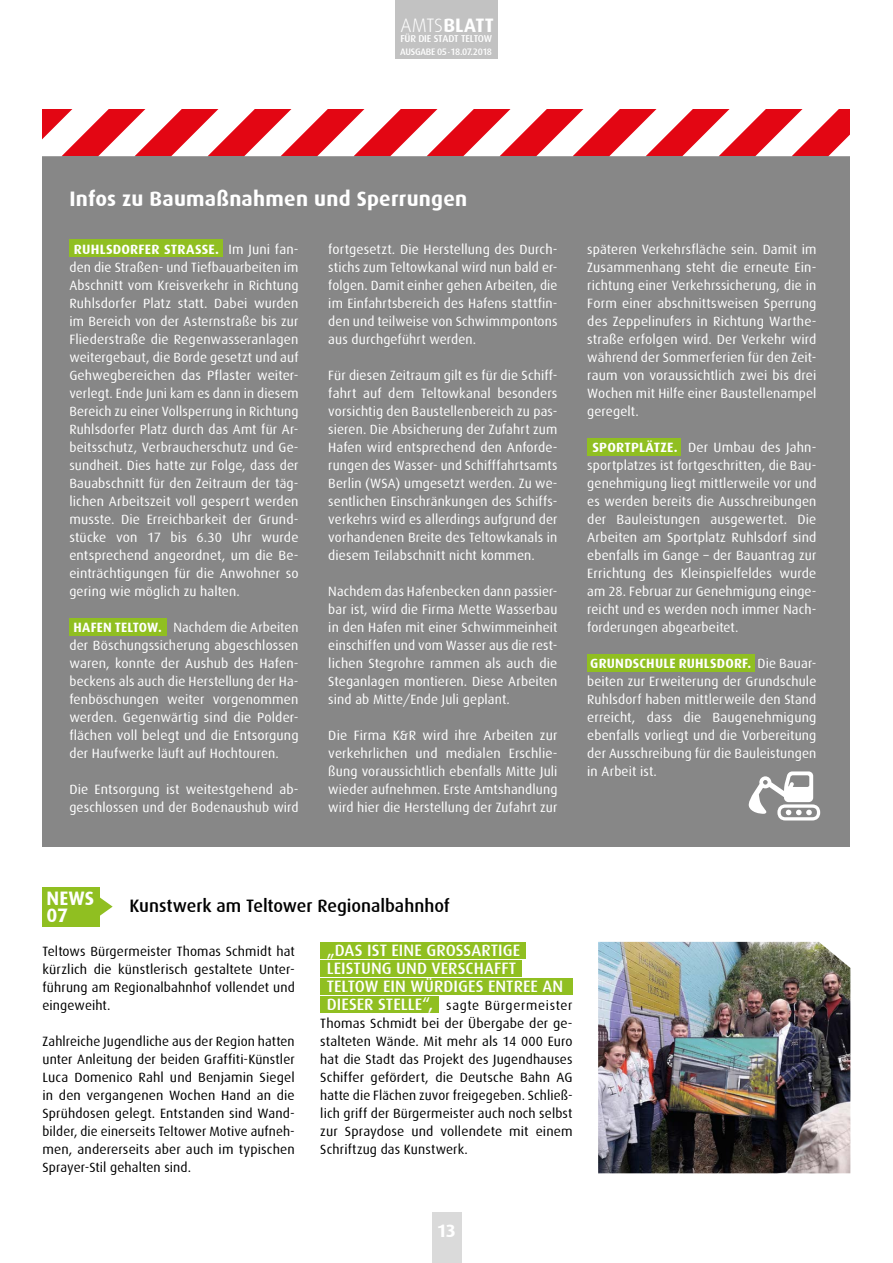
<style>
.page{position:relative;width:893px;height:1263px;background:#fff}
.page>*{position:absolute;margin:0;border:0;box-sizing:border-box;transform-origin:0 0}
.t1{font:700 21px "Dax";letter-spacing:.01em;color:#fff}
.t2{font:700 19.5px/16.5px "Dax";letter-spacing:.005em;color:#fff}
.t3{font:500 18px "Dax";color:#000}
.t4{font:700 18px "Dax";color:#fff}
.t5{font:500 16.5px/18px "Dax";letter-spacing:.005em;color:#fff}
.t6{font:13.5px/18px "Dax";letter-spacing:.01em;color:#fff;text-align:justify}
.t7{font:13.5px/18px "Dax";letter-spacing:.01em;color:#000;text-align:justify}
.t8{font:500 10.05px "Dax";letter-spacing:-.02em;color:#fff}
.t9{font:500 9.45px "Dax";letter-spacing:-.03em;color:#fff}
.s1{font-weight:300}
.s2{font-weight:700}
</style>
<div class="page">
<div style="left:43px;top:144px;width:807px;height:702px;background:#878787"></div>
<svg style="left:42px;top:109px;width:808px;height:47px"></svg>
<svg style="left:748px;top:771px;width:72px;height:49px"></svg>
<div style="left:432px;top:1212px;width:29px;height:51px;background:#dadada"></div>
<div style="left:396px;top:0;width:102px;height:59px;background:#c2c2c2"></div>
<svg style="left:100px;top:897px;width:13px;height:19px"></svg>
<div style="left:43px;top:887px;width:57px;height:39px;background:#90bf21"></div>
<div style="left:69px;top:239px;width:154px;height:18px;background:#90bf21"></div>
<div style="left:587px;top:438px;width:94px;height:18px;background:#90bf21"></div>
<div style="left:587px;top:654px;width:167px;height:18px;background:#90bf21"></div>
<div style="left:69px;top:618px;width:98px;height:18px;background:#90bf21"></div>
<div style="left:320px;top:942px;width:206px;height:16px;background:#90bf21"></div>
<div style="left:320px;top:960px;width:202px;height:16px;background:#90bf21"></div>
<div style="left:320px;top:978px;width:252px;height:16px;background:#90bf21"></div>
<div style="left:320px;top:996px;width:119px;height:17px;background:#90bf21"></div>
<img style="left:598px;top:942px;width:252px;height:231px">
<h2 class="t2" style="left:400px;top:17px;width:95px"><span class="s1">AMTS</span>BLATT</h2>
<p class="t8" style="left:400px;top:33px;width:93px">FÜR DIE STADT TELTOW</p>
<p class="t9" style="left:400px;top:46px;width:93px">AUSGABE 05 <span class="s2">˙</span>18.07.2018</p>
<h1 class="t1" style="left:69px;top:187px;width:399px">Infos zu Baumaßnahmen und Sperrungen</h1>
<p class="t6" style="left:69px;top:240px;width:231px;text-indent:5px"><span class="s2">RUHLSDORFER STRASSE.</span> Im Juni fan&shy;den die Straßen- und Tiefbauarbeiten im Abschnitt vom Kreisverkehr in Richtung Ruhlsdorfer Platz statt. Dabei wurden im Bereich von der Asternstraße bis zur Fliederstraße die Regenwasseranlagen weitergebaut, die Borde gesetzt und auf Gehwegbereichen das Pflaster weiter&shy;verlegt. Ende Juni kam es dann in diesem Bereich zu einer Vollsperrung in Richtung Ruhlsdorfer Platz durch das Amt für Ar&shy;beitsschutz, Verbraucherschutz und Ge&shy;sundheit. Dies hatte zur Folge, dass der Bauabschnitt für den Zeitraum der täg&shy;lichen Arbeitszeit voll gesperrt werden musste. Die Erreichbarkeit der Grund&shy;stücke von 17 bis 6.30 Uhr wurde entsprechend angeordnet, um die Be&shy;einträchtigungen für die Anwohner so gering wie möglich zu halten.</p>
<p class="t6" style="left:69px;top:618px;width:231px;text-indent:4px"><span class="s2">HAFEN TELTOW.</span> Nachdem die Arbeiten der Böschungssicherung abgeschlossen waren, konnte der Aushub des Hafen&shy;beckens als auch die Herstellung der Ha&shy;fenböschungen weiter vorgenommen werden. Gegenwärtig sind die Polder&shy;flächen voll belegt und die Entsorgung der Haufwerke läuft auf Hochtouren.</p>
<p class="t6" style="left:69px;top:780px;width:231px">Die Entsorgung ist weitestgehend ab&shy;geschlossen und der Bodenaushub wird</p>
<p class="t6" style="left:328px;top:240px;width:231px">fortgesetzt. Die Herstellung des Durch&shy;stichs zum Teltowkanal wird nun bald er&shy;folgen. Damit einher gehen Arbeiten, die im Einfahrtsbereich des Hafens stattfin&shy;den und teilweise von Schwimmpontons aus durchgeführt werden.</p>
<p class="t6" style="left:328px;top:366px;width:231px">Für diesen Zeitraum gilt es für die Schiff&shy;fahrt auf dem Teltowkanal besonders vorsichtig den Baustellenbereich zu pas&shy;sieren. Die Absicherung der Zufahrt zum Hafen wird entsprechend den Anforde&shy;rungen des Wasser- und Schifffahrtsamts Berlin (WSA) umgesetzt werden. Zu we&shy;sentlichen Einschränkungen des Schiffs&shy;verkehrs wird es allerdings aufgrund der vorhandenen Breite des Teltowkanals in diesem Teilabschnitt nicht kommen.</p>
<p class="t6" style="left:328px;top:582px;width:231px">Nachdem das Hafenbecken dann passier&shy;bar ist, wird die Firma Mette Wasserbau in den Hafen mit einer Schwimmeinheit einschiffen und vom Wasser aus die rest&shy;lichen Stegrohre rammen als auch die Steganlagen montieren. Diese Arbeiten sind ab Mitte/Ende Juli geplant.</p>
<p class="t6" style="left:328px;top:726px;width:231px">Die Firma K&amp;R wird ihre Arbeiten zur verkehrlichen und medialen Erschlie&shy;ßung voraussichtlich ebenfalls Mitte Juli wieder aufnehmen. Erste Amtshandlung wird hier die Herstellung der Zufahrt zur</p>
<p class="t6" style="left:587px;top:240px;width:231px">späteren Verkehrsfläche sein. Damit im Zusammenhang steht die erneute Ein&shy;richtung einer Verkehrssicherung, die in Form einer abschnittsweisen Sperrung des Zeppelinufers in Richtung Warthe&shy;straße erfolgen wird. Der Verkehr wird während der Sommerferien für den Zeit&shy;raum von voraussichtlich zwei bis drei Wochen mit Hilfe einer Baustellenampel geregelt.</p>
<p class="t6" style="left:587px;top:438px;width:231px;text-indent:5px"><span class="s2">SPORTPLÄTZE.</span> Der Umbau des Jahn&shy;sportplatzes ist fortgeschritten, die Bau&shy;genehmigung liegt mittlerweile vor und es werden bereits die Ausschreibungen der Bauleistungen ausgewertet. Die Arbeiten am Sportplatz Ruhlsdorf sind ebenfalls im Gange – der Bauantrag zur Errichtung des Kleinspielfeldes wurde am 28. Februar zur Genehmigung einge&shy;reicht und es werden noch immer Nach&shy;forderungen abgearbeitet.</p>
<p class="t6" style="left:587px;top:654px;width:231px"><span class="s2">GRUNDSCHULE RUHLSDORF.</span> Die Bauar&shy;beiten zur Erweiterung der Grundschule Ruhlsdorf haben mittlerweile den Stand erreicht, dass die Baugenehmigung ebenfalls vorliegt und die Vorbereitung der Ausschreibung für die Bauleistungen in Arbeit ist.</p>
<h2 class="t2" style="left:47px;top:890px;width:49px">NEWS<br>07</h2>
<h3 class="t3" style="left:130px;top:896px;width:322px">Kunstwerk am Teltower Regionalbahnhof</h3>
<p class="t7" style="left:43px;top:942px;width:254px">Teltows Bürgermeister Thomas Schmidt hat kürzlich die künstlerisch gestaltete Unter&shy;führung am Regionalbahnhof vollendet und eingeweiht.</p>
<p class="t7" style="left:43px;top:1032px;width:254px">Zahlreiche Jugendliche aus der Region hatten unter Anleitung der beiden Graffiti-Künstler Luca Domenico Rahl und Benjamin Siegel in den vergangenen Wochen Hand an die Sprühdosen gelegt. Entstanden sind Wand&shy;bilder, die einerseits Teltower Motive aufneh&shy;men, andererseits aber auch im typischen Sprayer-Stil gehalten sind.</p>
<p class="t5" style="left:327px;top:941px;width:238px">„DAS IST EINE GROSSARTIGE<br>LEISTUNG UND VERSCHAFFT<br>TELTOW EIN WÜRDIGES ENTREE AN<br>DIESER STELLE“,</p>
<p class="t7" style="left:320px;top:996px;width:254px;text-indent:126px">sagte Bürgermeister Thomas Schmidt bei der Übergabe der ge&shy;stalteten Wände. Mit mehr als 14 000 Euro hat die Stadt das Projekt des Jugendhauses Schiffer gefördert, die Deutsche Bahn AG hatte die Flächen zuvor freigegeben. Schließ&shy;lich griff der Bürgermeister auch noch selbst zur Spraydose und vollendete mit einem Schriftzug das Kunstwerk.</p>
<h3 class="t4" style="left:437px;top:1220px;width:21px">13</h3>
</div>
